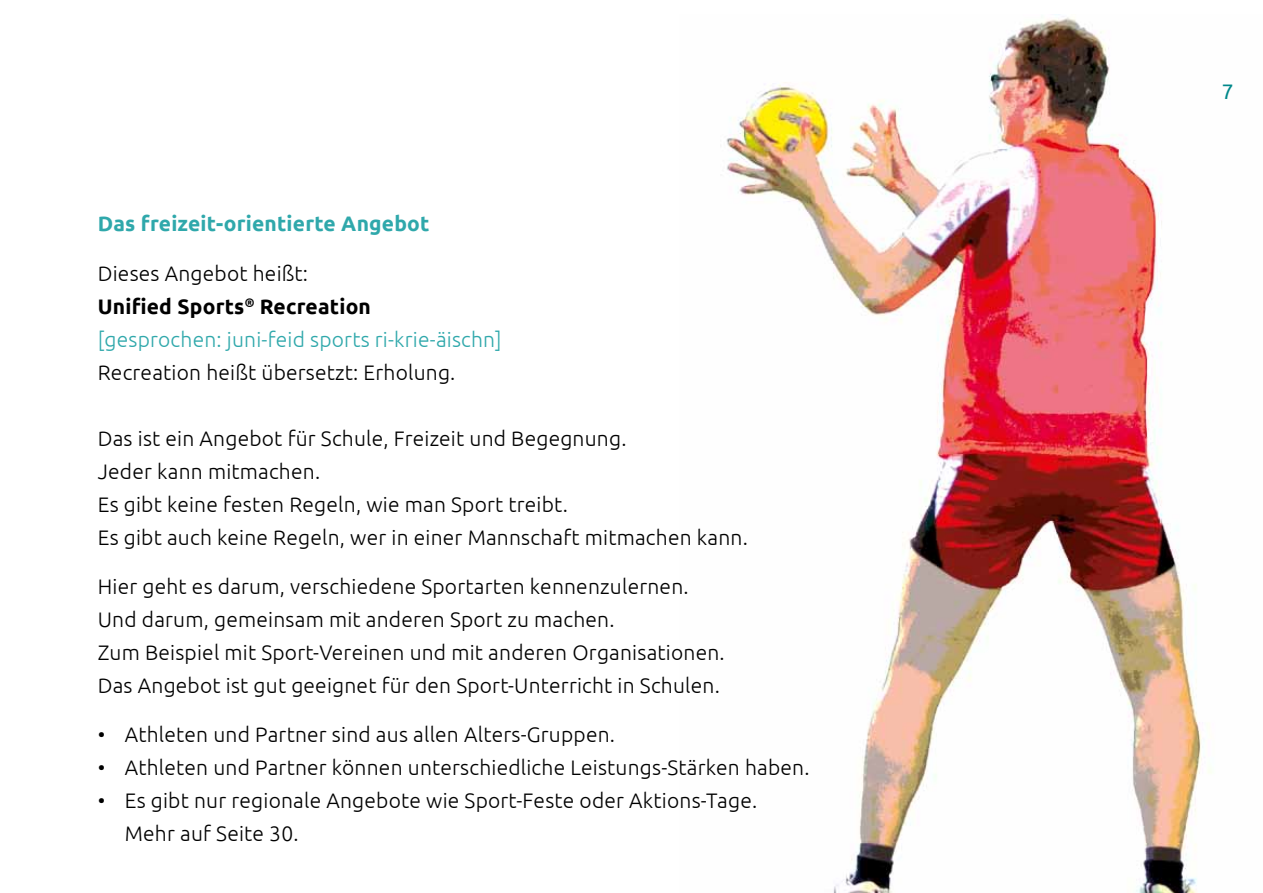
<style>
.page{position:relative;width:1263px;height:893px;background:#fff}
.page>*{position:absolute;margin:0;border:0;box-sizing:border-box;transform-origin:0 0}
.t1{font:300 21px/33px "Ubuntu";letter-spacing:.01em;color:#000}
.t2{font:300 21px/33px "Ubuntu";letter-spacing:.01em;color:#2fa8ab}
.t3{font:700 21px "Ubuntu";letter-spacing:.01em;color:#2fa8ab}
.t4{font:21px "Ubuntu";color:#00888a}
.s1{color:#000}
.s2{font-weight:700;color:#000}
</style>
<div class="page">
<img style="left:726px;top:17px;width:486px;height:876px">
<p class="t3" style="left:98px;top:211px;width:333px">Das freizeit-orientierte Angebot</p>
<p class="t2" style="left:98px;top:256px;width:405px"><span class="s1">Dieses Angebot heißt:<br></span><span class="s2">Unified Sports</span><sup>®</sup> <span class="s2">Recreation<br></span>[gesprochen: juni-feid sports ri-krie-äischn]</p>
<p class="t1" style="left:98px;top:355px;width:359px">Recreation heißt übersetzt: Erholung.</p>
<p class="t1" style="left:98px;top:421px;width:651px">Das ist ein Angebot für Schule, Freizeit und Begegnung.<br>Jeder kann mitmachen.<br>Es gibt keine festen Regeln, wie man Sport treibt.<br>Es gibt auch keine Regeln, wer in einer Mannschaft mitmachen kann.</p>
<p class="t1" style="left:98px;top:569px;width:628px">Hier geht es darum, verschiedene Sportarten kennenzulernen.<br>Und darum, gemeinsam mit anderen Sport zu machen.<br>Zum Beispiel mit Sport-Vereinen und mit anderen Organisationen.<br>Das Angebot ist gut geeignet für den Sport-Unterricht in Schulen.</p>
<p class="t1" style="left:98px;top:718px;width:519px">• Athleten und Partner sind aus allen Alters-Gruppen.</p>
<p class="t1" style="left:98px;top:751px;width:713px">• Athleten und Partner können unterschiedliche Leistungs-Stärken haben.</p>
<p class="t1" style="left:125px;top:784px;width:634px;text-indent:-27px">• Es gibt nur regionale Angebote wie Sport-Feste oder Aktions-Tage.<br>Mehr auf Seite 30.</p>
<p class="t4" style="left:1222px;top:79px;width:13px">7</p>
</div>
